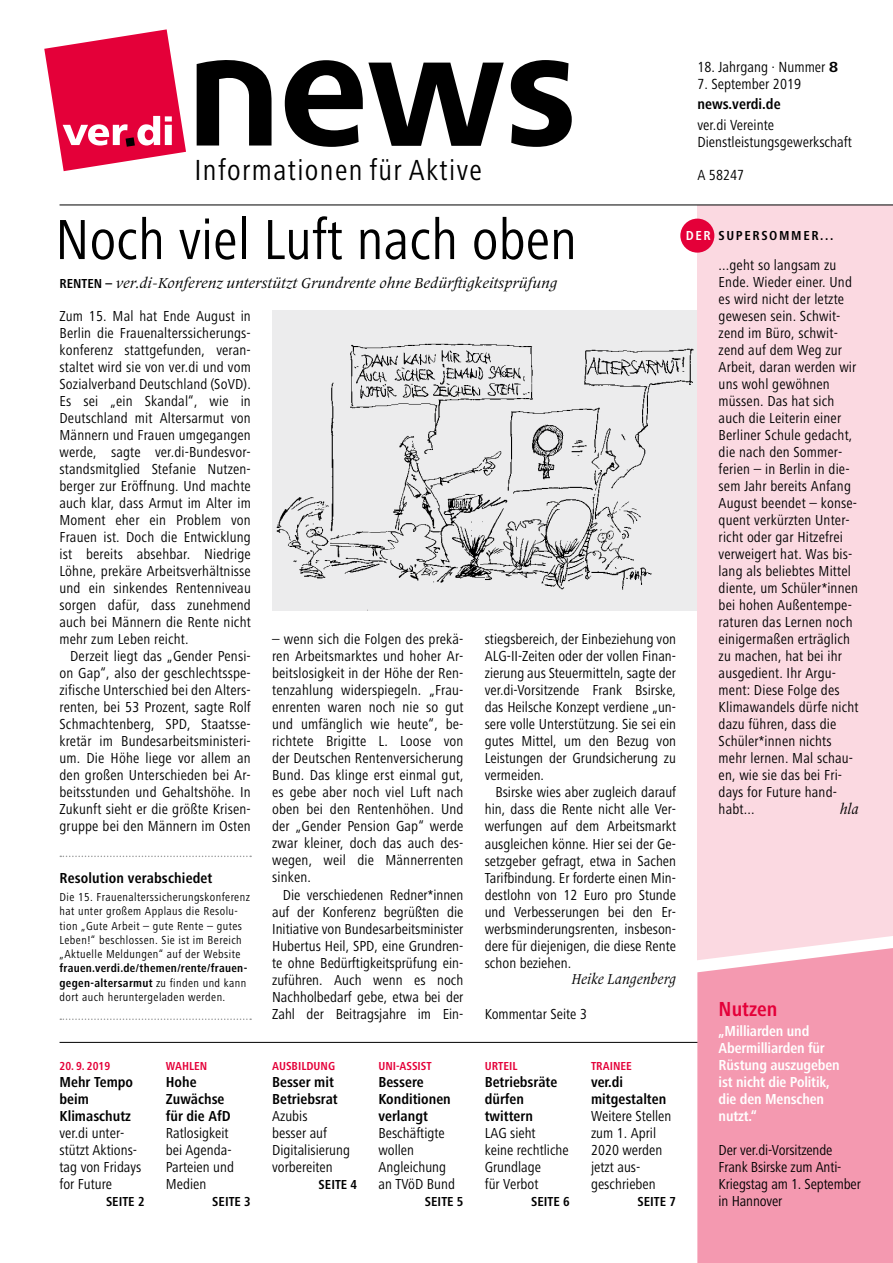
<style>
.page{position:relative;width:893px;height:1263px;background:#fff}
.page>*{position:absolute;margin:0;border:0;box-sizing:border-box;transform-origin:0 0}
.t1{font:58.5px "Frutiger OTF Regular Cn";color:#000}
.t2{font:30.15px "Frutiger OTF Regular Cn";letter-spacing:.045em;color:#000}
.t3{font:21px "Frutiger OTF Bold Cn";color:#e40039}
.t4{font:15.15px/17.1px "Frutiger OTF Regular Cn";color:#000}
.t5{font:15.15px "Frutiger OTF Bold Cn";color:#000}
.t6{font:15px/17px "Frutiger OTF Regular Cn";letter-spacing:.01em;color:#000}
.t7{font:15px/17px "Frutiger OTF Bold Cn";color:#000}
.t8{font:15px/17px "Frutiger OTF Bold Cn";letter-spacing:-.01em;color:#fff}
.t9{font:15px/17px "Frutiger OTF Regular Cn";letter-spacing:-.01em;color:#000}
.t10{font:italic 15px "Frutiger Serif LT Pro";color:#000}
.t11{font:italic 15px "Frutiger Serif LT Pro";color:#000;scale:.9 1}
.t12{font:13.5px "Frutiger OTF Bold Cn";color:#000}
.t13{font:13.5px "Frutiger OTF Bold Cn";letter-spacing:.12em;color:#000}
.t14{font:12px/14.2px "Frutiger OTF Regular Cn";letter-spacing:.035em;color:#000}
.t15{font:12px/14.2px "Frutiger OTF Bold Cn";letter-spacing:.025em;color:#000}
.t16{font:12px "Frutiger OTF Bold Cn";color:#e40039}
.s1{font-family:"Frutiger OTF Bold"}
.s2{font-family:"Frutiger OTF Bold Cn";font-style:normal;font-size:13.5px}
.s3{font-family:"Frutiger OTF Regular Cn"}
.s4{color:#fff}
</style>
<div class="page">
<hr style="left:60px;top:1042px;width:833px;height:1px;background:#000">
<svg style="left:197px;top:60px;width:375px;height:87px"></svg>
<svg style="left:44px;top:29px;width:142px;height:142px"></svg>
<div style="left:272px;top:310px;width:442px;height:300px;background:#ececed"></div>
<img style="left:276px;top:343px;width:418px;height:267px">
<div style="left:697px;top:205px;width:196px;height:762px;background:#fbd9e1"></div>
<div style="left:680px;top:219px;width:34px;height:34px;background:#e40039;border-radius:50%"></div>
<div style="left:697px;top:980px;width:196px;height:283px;background:#f499b0"></div>
<svg style="left:697px;top:936px;width:196px;height:44px"></svg>
<hr style="left:60px;top:205px;width:833px;height:1px;background:#000">
<svg style="left:60px;top:855px;width:191px;height:2px"></svg>
<svg style="left:60px;top:1018px;width:191px;height:2px"></svg>
<h2 class="t2" style="left:194px;top:153px;width:289px">Informationen für Aktive</h2>
<p class="t4" style="left:697px;top:58px;width:142px">18. Jahrgang · Nummer <span class="s1">8</span></p>
<p class="t4" style="left:697px;top:75px;width:105px">7. September 2019</p>
<p class="t5" style="left:697px;top:96px;width:85px">news.verdi.de</p>
<p class="t4" style="left:697px;top:116px;width:156px">ver.di Vereinte<br>Dienstleistungsgewerkschaft</p>
<p class="t4" style="left:697px;top:167px;width:48px">A 58247</p>
<h1 class="t1" style="left:55px;top:207px;width:523px">Noch viel Luft nach oben</h1>
<p class="t10" style="left:60px;top:274px;width:499px"><span class="s2">RENTEN –</span> ver.di-Konferenz unterstützt Grundrente ohne Bedürftigkeitsprüfung</p>
<p class="t6" style="left:60px;top:308px;width:193px;text-align:justify">Zum 15. Mal hat Ende August in Berlin die Frauenalterssicherungs&shy;konferenz stattgefunden, veran&shy;staltet wird sie von ver.di und vom Sozialverband Deutschland (SoVD).<br>Es sei „ein Skandal“, wie in Deutschland mit Altersarmut von Männern und Frauen umgegangen werde, sagte ver.di-Bundesvor&shy;standsmitglied Stefanie Nutzen&shy;berger zur Eröffnung. Und machte auch klar, dass Armut im Alter im Moment eher ein Problem von Frauen ist. Doch die Entwicklung ist bereits absehbar. Niedrige Löhne, prekäre Arbeitsverhältnisse und ein sinkendes Rentenniveau sorgen dafür, dass zunehmend auch bei Männern die Rente nicht mehr zum Leben reicht.</p>
<p class="t6" style="left:60px;top:648px;width:193px;text-align:justify;text-indent:11px">Derzeit liegt das „Gender Pensi&shy;on Gap“, also der geschlechtsspe&shy;zifische Unterschied bei den Alters&shy;renten, bei 53 Prozent, sagte Rolf Schmachtenberg, SPD, Staatsse&shy;kretär im Bundesarbeitsministeri&shy;um. Die Höhe liege vor allem an den großen Unterschieden bei Ar&shy;beitsstunden und Gehaltshöhe. In Zukunft sieht er die größte Krisen&shy;gruppe bei den Männern im Osten</p>
<p class="t6" style="left:272px;top:631px;width:193px;text-align:justify">– wenn sich die Folgen des prekä&shy;ren Arbeitsmarktes und hoher Ar&shy;beitslosigkeit in der Höhe der Ren&shy;tenzahlung widerspiegeln. „Frau&shy;enrenten waren noch nie so gut und umfänglich wie heute“, be&shy;richtete Brigitte L. Loose von der Deutschen Rentenversicherung Bund. Das klinge erst einmal gut, es gebe aber noch viel Luft nach oben bei den Rentenhöhen. Und der „Gender Pension Gap“ werde zwar kleiner, doch das auch des&shy;wegen, weil die Männerrenten sinken.</p>
<p class="t6" style="left:272px;top:886px;width:193px;text-align:justify;text-indent:11px">Die verschiedenen Redner*innen auf der Konferenz begrüßten die Initiative von Bundesarbeitsminister Hubertus Heil, SPD, eine Grundren&shy;te ohne Bedürftigkeitsprüfung ein&shy;zuführen. Auch wenn es noch Nachholbedarf gebe, etwa bei der Zahl der Beitragsjahre im Ein-</p>
<p class="t6" style="left:485px;top:631px;width:193px;text-align:justify">stiegsbereich, der Einbeziehung von ALG-II-Zeiten oder der vollen Finan&shy;zierung aus Steuermitteln, sagte der ver.di-Vorsitzende Frank Bsirske, das Heilsche Konzept verdiene „un&shy;sere volle Unterstützung. Sie sei ein gutes Mittel, um den Bezug von Leistungen der Grundsicherung zu vermeiden.</p>
<p class="t6" style="left:485px;top:784px;width:193px;text-align:justify;text-indent:11px">Bsirske wies aber zugleich darauf hin, dass die Rente nicht alle Ver&shy;werfungen auf dem Arbeitsmarkt ausgleichen könne. Hier sei der Ge&shy;setzgeber gefragt, etwa in Sachen Tarifbindung. Er forderte einen Min&shy;destlohn von 12 Euro pro Stunde und Verbesserungen bei den Er&shy;werbsminderungsrenten, insbeson&shy;dere für diejenigen, die diese Rente schon beziehen.</p>
<p class="t11" style="left:571px;top:970px;width:118px">Heike Langenberg</p>
<p class="t6" style="left:485px;top:1005px;width:104px">Kommentar Seite 3</p>
<p class="t7" style="left:60px;top:869px;width:154px">Resolution verabschiedet</p>
<p class="t14" style="left:60px;top:890px;width:192px">Die 15. Frauenalterssicherungskonferenz hat unter großem Applaus die Resolu&shy;tion „Gute Arbeit – gute Rente – gutes Leben!“ beschlossen. Sie ist im Bereich „Aktuelle Meldungen“ auf der Website</p>
<p class="t15" style="left:60px;top:961px;width:189px">frauen.verdi.de/themen/rente/frauen&shy;gegen-altersarmut <span class="s3">zu finden und kann</span></p>
<p class="t14" style="left:60px;top:990px;width:167px">dort auch heruntergeladen werden.</p>
<p class="t16" style="left:60px;top:1059px;width:52px">20. 9. 2019</p>
<p class="t7" style="left:60px;top:1073px;width:75px">Mehr Tempo beim<br>Klimaschutz</p>
<p class="t6" style="left:60px;top:1124px;width:83px">ver.di unter&shy;stützt Aktions&shy;tag von Fridays for Future</p>
<p class="t12" style="left:106px;top:1193px;width:40px">SEITE 2</p>
<p class="t16" style="left:166px;top:1059px;width:43px">WAHLEN</p>
<p class="t7" style="left:166px;top:1073px;width:66px">Hohe<br>Zuwächse für die AfD</p>
<p class="t6" style="left:166px;top:1124px;width:70px">Ratlosigkeit bei Agenda-<br>Parteien und<br>Medien</p>
<p class="t12" style="left:212px;top:1193px;width:40px">SEITE 3</p>
<p class="t16" style="left:272px;top:1059px;width:64px">AUSBILDUNG</p>
<p class="t7" style="left:272px;top:1073px;width:67px">Besser mit<br>Betriebsrat</p>
<p class="t6" style="left:272px;top:1107px;width:79px">Azubis<br>besser auf<br>Digitalisierung vorbereiten</p>
<p class="t12" style="left:319px;top:1176px;width:40px">SEITE 4</p>
<p class="t16" style="left:378px;top:1059px;width:55px">UNI-ASSIST</p>
<p class="t7" style="left:378px;top:1073px;width:74px">Bessere<br>Konditionen verlangt</p>
<p class="t6" style="left:378px;top:1124px;width:78px">Beschäftigte wollen<br>Angleichung an TVöD Bund</p>
<p class="t12" style="left:425px;top:1193px;width:40px">SEITE 5</p>
<p class="t16" style="left:485px;top:1059px;width:34px">URTEIL</p>
<p class="t7" style="left:485px;top:1073px;width:74px">Betriebsräte dürfen twittern</p>
<p class="t6" style="left:485px;top:1124px;width:86px">LAG sieht<br>keine rechtliche<br>Grundlage<br>für Verbot</p>
<p class="t12" style="left:531px;top:1193px;width:40px">SEITE 6</p>
<p class="t16" style="left:591px;top:1059px;width:42px">TRAINEE</p>
<p class="t7" style="left:591px;top:1073px;width:77px">ver.di mitgestalten</p>
<p class="t6" style="left:591px;top:1107px;width:82px">Weitere Stellen zum 1. April<br>2020 werden jetzt aus&shy;geschrieben</p>
<p class="t12" style="left:638px;top:1193px;width:40px">SEITE 7</p>
<p class="t13" style="left:686px;top:228px;width:149px"><span class="s4">DER</span> SUPERSOMMER...</p>
<p class="t6" style="left:719px;top:257px;width:142px">...geht so langsam zu<br>Ende. Wieder einer. Und es wird nicht der letzte gewesen sein. Schwit&shy;zend im Büro, schwit&shy;zend auf dem Weg zur<br>Arbeit, daran werden wir uns wohl gewöhnen müssen. Das hat sich auch die Leiterin einer<br>Berliner Schule gedacht, die nach den Sommer&shy;ferien – in Berlin in die&shy;sem Jahr bereits Anfang<br>August beendet – konse&shy;quent verkürzten Unter&shy;richt oder gar Hitzefrei verweigert hat. Was bis&shy;lang als beliebtes Mittel diente, um Schüler*innen bei hohen Außentempe&shy;raturen das Lernen noch einigermaßen erträglich zu machen, hat bei ihr ausgedient. Ihr Argu&shy;ment: Diese Folge des<br>Klimawandels dürfe nicht dazu führen, dass die<br>Schüler*innen nichts mehr lernen. Mal schau&shy;en, wie sie das bei Fri&shy;days for Future hand&shy;habt...</p>
<p class="t11" style="left:840px;top:800px;width:23px">hla</p>
<h3 class="t3" style="left:719px;top:997px;width:60px">Nutzen</h3>
<p class="t8" style="left:719px;top:1022px;width:123px">„Milliarden und<br>Abermilliarden für<br>Rüstung auszugeben ist nicht die Politik, die den Menschen nutzt.“</p>
<p class="t9" style="left:719px;top:1141px;width:144px">Der ver.di-Vorsitzende<br>Frank Bsirske zum Anti-<br>Kriegstag am 1. September in Hannover</p>
</div>
